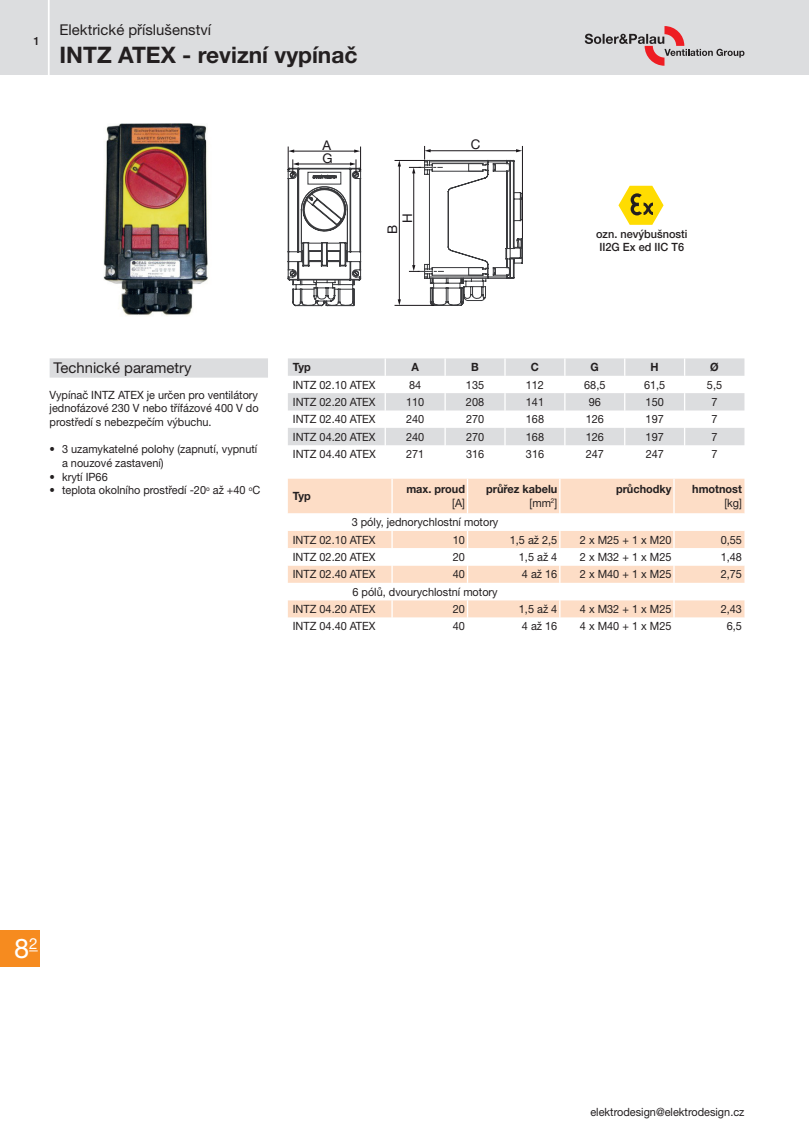
<style>
.page{position:relative;width:809px;height:1141px;background:#fff}
.page>*{position:absolute;margin:0;border:0;box-sizing:border-box;transform-origin:0 0}
.t1{font:27.12px "Helvetica Neue LT Pro";color:#fff}
.t2{font:700 22.75px "Helvetica Neue LT Pro";color:#231f20}
.t3{font:14.88px "Helvetica Neue LT Pro";color:#231f20}
.t4{font:13.3px/13.3px "Helvetica Neue LT Pro";color:#1a161a}
.t5{font:11.38px/13.7px "Helvetica Neue LT Pro";color:#231f20;scale:.96 1}
.t6{font:700 11.38px/13.7px "Helvetica Neue LT Pro";color:#231f20;text-align:right;scale:.96 1}
.t7{font:500 11.38px/13.7px "Helvetica Neue LT Pro";color:#231f20;scale:.96 1}
.t8{font:500 11.38px "Helvetica Neue LT Pro";color:#231f20}
.s1{font-weight:400}
</style>
<div class="page">
<div style="left:0;top:0;width:809px;height:74px;background:#dcdddf"></div>
<hr style="left:48px;top:0;width:2px;height:77px;background:#fff">
<div style="left:0;top:930px;width:40px;height:37px;background:#f68b1f"></div>
<svg style="left:584px;top:26px;width:160px;height:40px"></svg>
<div style="left:288px;top:479px;width:456px;height:34px;background:#fdddc6"></div>
<svg style="left:288px;top:513px;width:456px;height:105px"></svg>
<hr style="left:467px;top:479px;width:1px;height:34px;background:#fff">
<hr style="left:559px;top:479px;width:1px;height:34px;background:#fff">
<hr style="left:673px;top:479px;width:1px;height:34px;background:#fff">
<svg style="left:467px;top:531px;width:1px;height:52px"></svg>
<svg style="left:467px;top:600px;width:1px;height:18px"></svg>
<svg style="left:559px;top:513px;width:1px;height:105px"></svg>
<svg style="left:673px;top:513px;width:1px;height:105px"></svg>
<hr style="left:391px;top:479px;width:2px;height:34px;background:#fff">
<svg style="left:391px;top:531px;width:2px;height:52px"></svg>
<svg style="left:391px;top:600px;width:2px;height:18px"></svg>
<div style="left:50px;top:358px;width:218px;height:20px;background:#dcdddf"></div>
<img style="left:103px;top:123px;width:105px;height:193px">
<svg style="left:288px;top:147px;width:73px;height:159px"></svg>
<svg style="left:395px;top:146px;width:128px;height:160px"></svg>
<svg style="left:288px;top:358px;width:456px;height:87px;fill:#dcdddf"></svg>
<svg style="left:384px;top:358px;width:2px;height:87px"></svg>
<svg style="left:444px;top:358px;width:2px;height:87px"></svg>
<svg style="left:504px;top:358px;width:1px;height:87px"></svg>
<svg style="left:564px;top:358px;width:1px;height:87px"></svg>
<svg style="left:624px;top:358px;width:1px;height:87px"></svg>
<svg style="left:684px;top:358px;width:1px;height:87px"></svg>
<svg style="left:618px;top:185px;width:46px;height:40px"></svg>
<p class="t8" style="left:33px;top:34px;width:8px">1</p>
<h3 class="t3" style="left:60px;top:21px;width:153px">Elektrické příslušenství</h3>
<h2 class="t2" style="left:60px;top:40px;width:299px">INTZ ATEX - revizní vypínač</h2>
<p class="t4" style="left:322px;top:138px;width:12px">A<br>G</p>
<p class="t4" style="left:471px;top:137px;width:11px">C</p>
<p class="t4" style="left:400px;top:223px;width:11px;rotate:-90deg">H</p>
<p class="t4" style="left:385px;top:234px;width:11px;rotate:-90deg">B</p>
<p class="t7" style="left:596px;top:227px;width:97px">ozn. nevýbušnosti<br>II2G Ex ed IIC T6</p>
<h3 class="t3" style="left:54px;top:359px;width:140px">Technické parametry</h3>
<p class="t5" style="left:50px;top:388px;width:219px;text-align:justify">Vypínač INTZ ATEX je určen pro ventilátory jednofázové 230 V nebo třífázové 400 V do prostředí s nebezpečím výbuchu.</p>
<p class="t5" style="left:62px;top:442px;width:205px;text-indent:-12px">• 3 uzamykatelné polohy (zapnutí, vypnutí a nouzové zastavení)</p>
<p class="t5" style="left:50px;top:470px;width:62px">• krytí IP66</p>
<p class="t5" style="left:50px;top:483px;width:221px">• teplota okolního prostředí -20<sup>o</sup> až +40 <sup>o</sup>C</p>
<p class="t6" style="left:293px;top:360px;width:20px">Typ</p>
<p class="t6" style="left:411px;top:360px;width:9px">A</p>
<p class="t6" style="left:471px;top:360px;width:10px">B</p>
<p class="t6" style="left:531px;top:360px;width:10px">C</p>
<p class="t6" style="left:590px;top:360px;width:10px">G</p>
<p class="t6" style="left:650px;top:360px;width:10px">H</p>
<p class="t6" style="left:710px;top:360px;width:10px">Ø</p>
<p class="t5" style="left:293px;top:377px;width:88px">INTZ 02.10 ATEX</p>
<p class="t5" style="left:409px;top:377px;width:14px">84</p>
<p class="t5" style="left:466px;top:377px;width:20px">135</p>
<p class="t5" style="left:526px;top:377px;width:20px">112</p>
<p class="t5" style="left:584px;top:377px;width:24px">68,5</p>
<p class="t5" style="left:644px;top:377px;width:24px">61,5</p>
<p class="t5" style="left:707px;top:377px;width:17px">5,5</p>
<p class="t5" style="left:293px;top:395px;width:88px">INTZ 02.20 ATEX</p>
<p class="t5" style="left:406px;top:395px;width:20px">110</p>
<p class="t5" style="left:466px;top:395px;width:20px">208</p>
<p class="t5" style="left:526px;top:395px;width:20px">141</p>
<p class="t5" style="left:588px;top:395px;width:14px">96</p>
<p class="t5" style="left:645px;top:395px;width:20px">150</p>
<p class="t5" style="left:711px;top:395px;width:8px">7</p>
<p class="t5" style="left:293px;top:412px;width:88px">INTZ 02.40 ATEX</p>
<p class="t5" style="left:406px;top:412px;width:20px">240</p>
<p class="t5" style="left:466px;top:412px;width:20px">270</p>
<p class="t5" style="left:526px;top:412px;width:20px">168</p>
<p class="t5" style="left:585px;top:412px;width:20px">126</p>
<p class="t5" style="left:645px;top:412px;width:20px">197</p>
<p class="t5" style="left:711px;top:412px;width:8px">7</p>
<p class="t5" style="left:293px;top:429px;width:88px">INTZ 04.20 ATEX</p>
<p class="t5" style="left:406px;top:429px;width:20px">240</p>
<p class="t5" style="left:466px;top:429px;width:20px">270</p>
<p class="t5" style="left:526px;top:429px;width:20px">168</p>
<p class="t5" style="left:585px;top:429px;width:20px">126</p>
<p class="t5" style="left:645px;top:429px;width:20px">197</p>
<p class="t5" style="left:711px;top:429px;width:8px">7</p>
<p class="t5" style="left:293px;top:447px;width:88px">INTZ 04.40 ATEX</p>
<p class="t5" style="left:406px;top:447px;width:20px">271</p>
<p class="t5" style="left:466px;top:447px;width:20px">316</p>
<p class="t5" style="left:526px;top:447px;width:20px">316</p>
<p class="t5" style="left:585px;top:447px;width:20px">247</p>
<p class="t5" style="left:645px;top:447px;width:20px">247</p>
<p class="t5" style="left:711px;top:447px;width:8px">7</p>
<p class="t6" style="left:293px;top:489px;width:20px">Typ</p>
<p class="t6" style="left:406px;top:482px;width:63px">max. proud</p>
<p class="t5" style="left:452px;top:496px;width:15px">[A]</p>
<p class="t6" style="left:486px;top:482px;width:76px">průřez kabelu <span class="s1">[mm</span><sup>2</sup><span class="s1">]</span></p>
<p class="t6" style="left:616px;top:482px;width:59px">průchodky</p>
<p class="t6" style="left:692px;top:482px;width:53px">hmotnost</p>
<p class="t5" style="left:724px;top:496px;width:20px">[kg]</p>
<p class="t5" style="left:293px;top:513px;width:216px;line-height:17.3px;text-indent:59px">3 póly, jednorychlostní motory<br>INTZ 02.10 ATEX</p>
<p class="t5" style="left:453px;top:532px;width:14px">10</p>
<p class="t5" style="left:510px;top:532px;width:51px">1,5 až 2,5</p>
<p class="t5" style="left:580px;top:532px;width:97px">2 x M25 + 1 x M20</p>
<p class="t5" style="left:720px;top:532px;width:24px">0,55</p>
<p class="t5" style="left:293px;top:550px;width:88px">INTZ 02.20 ATEX</p>
<p class="t5" style="left:453px;top:550px;width:14px">20</p>
<p class="t5" style="left:519px;top:550px;width:42px">1,5 až 4</p>
<p class="t5" style="left:580px;top:550px;width:97px">2 x M32 + 1 x M25</p>
<p class="t5" style="left:720px;top:550px;width:24px">1,48</p>
<p class="t5" style="left:293px;top:567px;width:88px">INTZ 02.40 ATEX</p>
<p class="t5" style="left:453px;top:567px;width:14px">40</p>
<p class="t5" style="left:522px;top:567px;width:38px">4 až 16</p>
<p class="t5" style="left:580px;top:567px;width:97px">2 x M40 + 1 x M25</p>
<p class="t5" style="left:720px;top:567px;width:24px">2,75</p>
<p class="t5" style="left:293px;top:583px;width:215px;line-height:17.3px;text-indent:60px">6 pólů, dvourychlostní motory<br>INTZ 04.20 ATEX</p>
<p class="t5" style="left:453px;top:602px;width:14px">20</p>
<p class="t5" style="left:519px;top:602px;width:42px">1,5 až 4</p>
<p class="t5" style="left:580px;top:602px;width:97px">4 x M32 + 1 x M25</p>
<p class="t5" style="left:720px;top:602px;width:24px">2,43</p>
<p class="t5" style="left:293px;top:619px;width:88px">INTZ 04.40 ATEX</p>
<p class="t5" style="left:453px;top:619px;width:14px">40</p>
<p class="t5" style="left:522px;top:619px;width:38px">4 až 16</p>
<p class="t5" style="left:580px;top:619px;width:97px">4 x M40 + 1 x M25</p>
<p class="t5" style="left:726px;top:619px;width:17px">6,5</p>
<h1 class="t1" style="left:14px;top:932px;width:25px">8<sup>2</sup></h1>
<p class="t5" style="left:590px;top:1105px;width:162px">elektrodesign@elektrodesign.cz</p>
</div>
